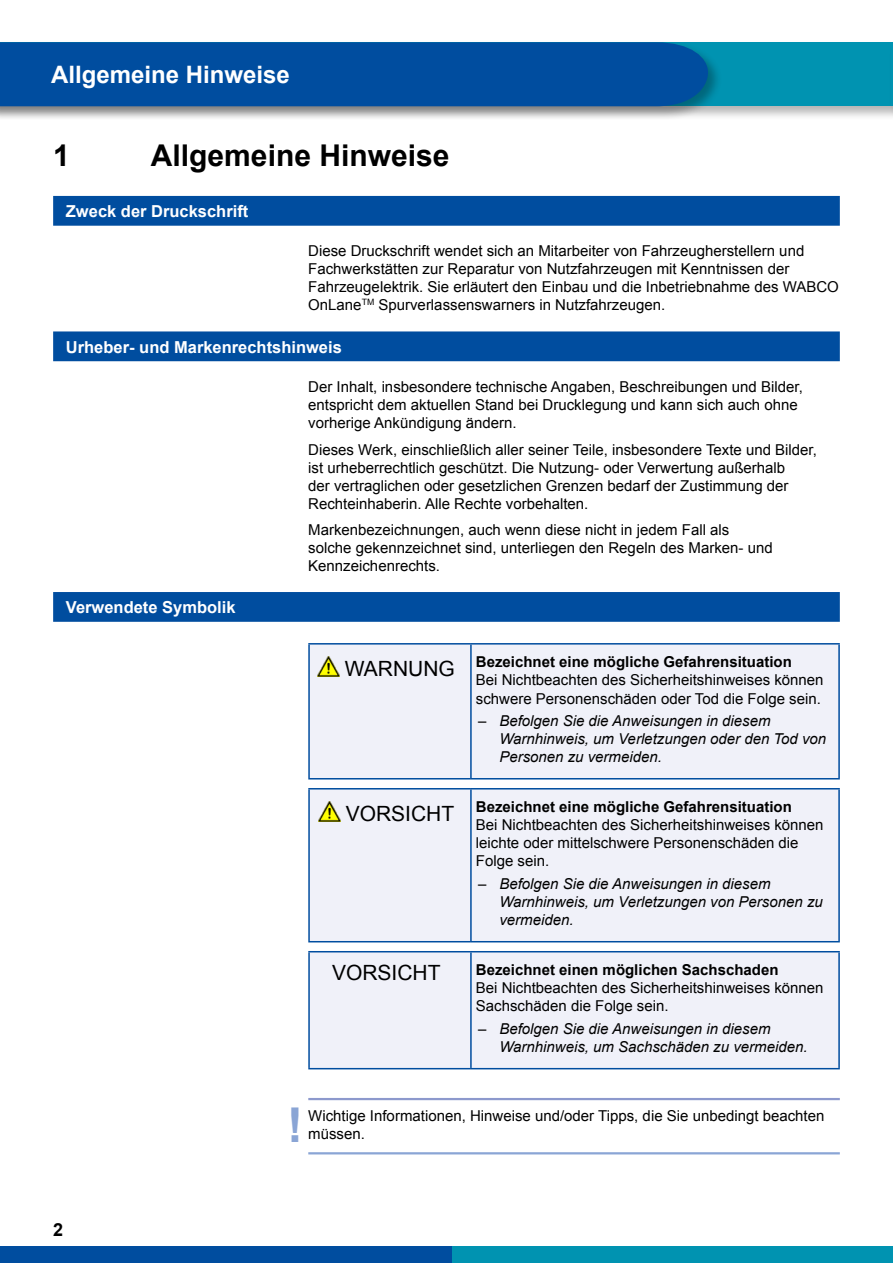
<style>
.page{position:relative;width:893px;height:1263px;background:#fff}
.page>*{position:absolute;margin:0;border:0;box-sizing:border-box;transform-origin:0 0}
.t1{font:700 48px "Arial";color:#8aa5d5}
.t2{font:700 30px "Arial";color:#000}
.t3{font:700 24px "Arial";color:#fff}
.t4{font:21px "Arial";color:#000}
.t5{font:700 18px "Arial";color:#000}
.t6{font:700 16.5px "Arial";color:#fff}
.t7{font:15px/18px "Arial";color:#000}
.t8{font:italic 15px/18px "Arial";color:#000}
.t9{font:700 15px "Arial";color:#000}
.s1{font-size:21px}
.s2{font-weight:700}
.s3{font-style:normal}
</style>
<div class="page">
<div style="left:0;top:1246px;width:453px;height:17px;background:#004d9f"></div>
<div style="left:453px;top:1246px;width:440px;height:17px;background:#0093b1"></div>
<div style="left:0;top:40px;width:893px;height:81px;background:#000;opacity:.3"></div>
<div style="left:0;top:43px;width:893px;height:63px;background:#0093b1"></div>
<div style="left:0;top:40px;width:723px;height:81px;background:#000;opacity:.3"></div>
<div style="left:0;top:42px;width:708px;height:64px;background:#004d9f"></div>
<hr style="left:889px;top:40px;width:4px;height:81px;background:#000;opacity:.3">
<hr style="left:892px;top:43px;width:1px;height:63px;background:#0093b1">
<div style="left:53px;top:196px;width:787px;height:30px;background:#004d9f"></div>
<svg style="left:305px;top:224px;width:535px;height:2px"></svg>
<div style="left:53px;top:331px;width:787px;height:30px;background:#004d9f"></div>
<div style="left:53px;top:592px;width:787px;height:30px;background:#004d9f"></div>
<hr style="left:308px;top:1098px;width:532px;height:2px;background:#8d99cd">
<hr style="left:308px;top:1152px;width:532px;height:2px;background:#8aa5d5">
<div style="left:310px;top:644px;width:528px;height:134px;background:#f0f1f9"></div>
<hr style="left:308px;top:643px;width:163px;height:1px;background:#004d9f">
<hr style="left:308px;top:644px;width:2px;height:134px;background:#004d9f">
<hr style="left:471px;top:643px;width:369px;height:1px;background:#004d9f">
<hr style="left:470px;top:644px;width:2px;height:134px;background:#004d9f">
<hr style="left:838px;top:644px;width:2px;height:134px;background:#004d9f">
<hr style="left:308px;top:778px;width:163px;height:1px;background:#004d9f">
<hr style="left:471px;top:778px;width:369px;height:1px;background:#004d9f">
<img style="left:317px;top:656px;width:23px;height:20px">
<div style="left:310px;top:789px;width:528px;height:152px;background:#f0f1f9"></div>
<hr style="left:308px;top:788px;width:163px;height:1px;background:#004d9f">
<hr style="left:308px;top:789px;width:2px;height:152px;background:#004d9f">
<hr style="left:471px;top:788px;width:369px;height:1px;background:#004d9f">
<hr style="left:470px;top:789px;width:2px;height:152px;background:#004d9f">
<hr style="left:838px;top:789px;width:2px;height:152px;background:#004d9f">
<hr style="left:308px;top:941px;width:163px;height:1px;background:#004d9f">
<hr style="left:471px;top:941px;width:369px;height:1px;background:#004d9f">
<img style="left:318px;top:801px;width:23px;height:20px">
<div style="left:310px;top:952px;width:528px;height:116px;background:#f0f1f9"></div>
<hr style="left:308px;top:951px;width:163px;height:1px;background:#004d9f">
<hr style="left:308px;top:952px;width:2px;height:116px;background:#004d9f">
<hr style="left:471px;top:951px;width:369px;height:1px;background:#004d9f">
<hr style="left:470px;top:952px;width:2px;height:116px;background:#004d9f">
<hr style="left:838px;top:952px;width:2px;height:116px;background:#004d9f">
<hr style="left:308px;top:1068px;width:163px;height:1px;background:#004d9f">
<hr style="left:471px;top:1068px;width:369px;height:1px;background:#004d9f">
<h3 class="t3" style="left:51px;top:59px;width:240px">Allgemeine Hinweise</h3>
<h2 class="t2" style="left:53px;top:136px;width:18px">1</h2>
<h2 class="t2" style="left:151px;top:136px;width:300px">Allgemeine Hinweise</h2>
<p class="t6" style="left:66px;top:200px;width:184px">Zweck der Druckschrift</p>
<p class="t7" style="left:308px;top:242px;width:532px">Diese Druckschrift wendet sich an Mitarbeiter von Fahrzeugherstellern und Fachwerkstätten zur Reparatur von Nutzfahrzeugen mit Kenntnissen der Fahrzeugelektrik. Sie erläutert den Einbau und die Inbetriebnahme des WABCO OnLane<sup>TM</sup> Spurverlassenswarners in Nutzfahrzeugen.</p>
<p class="t6" style="left:66px;top:336px;width:277px">Urheber- und Markenrechtshinweis</p>
<p class="t7" style="left:308px;top:378px;width:496px">Der Inhalt, insbesondere technische Angaben, Beschreibungen und Bilder, entspricht dem aktuellen Stand bei Drucklegung und kann sich auch ohne vorherige Ankündigung ändern.</p>
<p class="t7" style="left:308px;top:440px;width:510px">Dieses Werk, einschließlich aller seiner Teile, insbesondere Texte und Bilder, ist urheberrechtlich geschützt. Die Nutzung- oder Verwertung außerhalb<br>der vertraglichen oder gesetzlichen Grenzen bedarf der Zustimmung der Rechteinhaberin. Alle Rechte vorbehalten.</p>
<p class="t7" style="left:308px;top:521px;width:466px">Markenbezeichnungen, auch wenn diese nicht in jedem Fall als solche gekennzeichnet sind, unterliegen den Regeln des Marken- und<br>Kennzeichenrechts.</p>
<p class="t6" style="left:66px;top:596px;width:171px">Verwendete Symbolik</p>
<p class="t7" style="left:476px;top:653px;width:349px;text-indent:-131px"><span class="s1">WARNUNG</span> <span class="s2">Bezeichnet eine mögliche Gefahrensituation<br></span>Bei Nichtbeachten des Sicherheitshinweises können schwere Personenschäden oder Tod die Folge sein.</p>
<p class="t8" style="left:499px;top:712px;width:328px;text-indent:-21px"><span class="s3">–</span> Befolgen Sie die Anweisungen in diesem<br>Warnhinweis, um Verletzungen oder den Tod von<br>Personen zu vermeiden.</p>
<p class="t7" style="left:476px;top:798px;width:349px;text-indent:-130px"><span class="s1">VORSICHT</span> <span class="s2">Bezeichnet eine mögliche Gefahrensituation<br></span>Bei Nichtbeachten des Sicherheitshinweises können leichte oder mittelschwere Personenschäden die Folge sein.</p>
<p class="t8" style="left:499px;top:875px;width:325px;text-indent:-21px"><span class="s3">–</span> Befolgen Sie die Anweisungen in diesem<br>Warnhinweis, um Verletzungen von Personen zu vermeiden.</p>
<h3 class="t4" style="left:332px;top:959px;width:110px">VORSICHT</h3>
<p class="t9" style="left:476px;top:960px;width:304px">Bezeichnet einen möglichen Sachschaden</p>
<p class="t7" style="left:476px;top:979px;width:349px">Bei Nichtbeachten des Sicherheitshinweises können<br>Sachschäden die Folge sein.</p>
<p class="t8" style="left:499px;top:1019px;width:310px;text-indent:-21px"><span class="s3">–</span> Befolgen Sie die Anweisungen in diesem<br>Warnhinweis, um Sachschäden zu vermeiden.</p>
<p class="t5" style="left:53px;top:1217px;width:12px">2</p>
<h1 class="t1" style="left:287px;top:1093px;width:17px">!</h1>
<p class="t7" style="left:308px;top:1107px;width:518px">Wichtige Informationen, Hinweise und/oder Tipps, die Sie unbedingt beachten müssen.</p>
</div>
